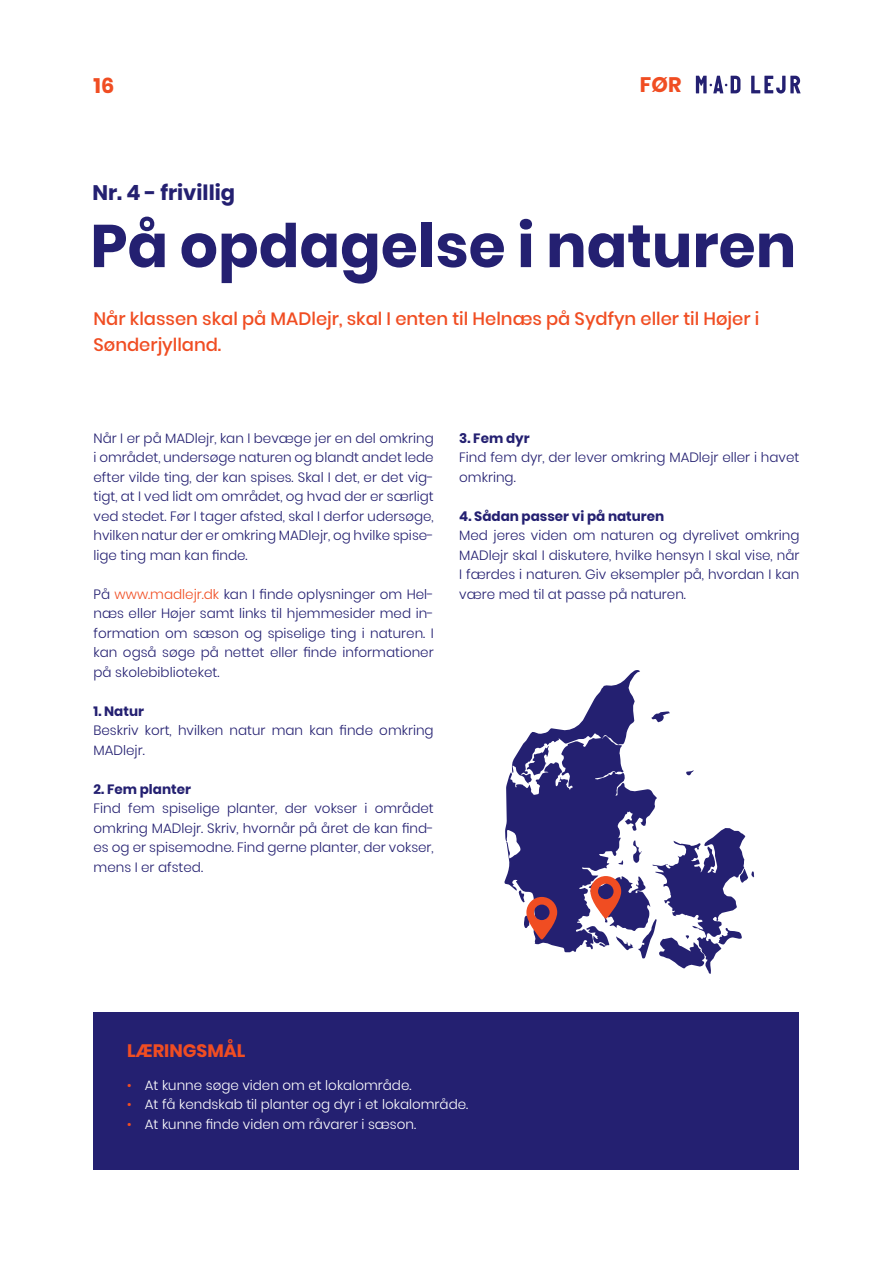
<style>
.page{position:relative;width:893px;height:1263px;background:#fff}
.page>*{position:absolute;margin:0;border:0;box-sizing:border-box;transform-origin:0 0}
.t1{font:700 60px "Poppins";color:#242071}
.t2{font:700 21px "Poppins";color:#242071}
.t3{font:700 21px "Poppins";color:#f04d22}
.t4{font:500 18px/25.5px "Poppins";color:#f04d22}
.t5{font:700 18px "Poppins";color:#f04d22}
.t6{font:300 13.5px/19.5px "Poppins";color:#242071;text-align:justify}
.t7{font:300 13.5px "Poppins";color:#fff}
.t8{font:700 13.5px "Poppins";color:#242071}
.s1{color:#f04d22}
</style>
<div class="page">
<div style="left:94px;top:1011px;width:705px;height:158px;background:#242071"></div>
<svg style="left:504px;top:670px;width:250px;height:304px"></svg>
<svg style="left:751px;top:76px;width:50px;height:18px"></svg>
<svg style="left:696px;top:76px;width:44px;height:17px"></svg>
<h2 class="t3" style="left:94px;top:73px;width:22px">16</h2>
<h2 class="t2" style="left:92px;top:180px;width:144px">Nr. 4 - frivillig</h2>
<h2 class="t3" style="left:640px;top:72px;width:43px">FØR</h2>
<h1 class="t1" style="left:90px;top:210px;width:707px">På opdagelse i naturen</h1>
<h3 class="t4" style="left:94px;top:307px;width:667px">Når klassen skal på MADlejr, skal I enten til Helnæs på Sydfyn eller til Højer i<br>Sønderjylland.</h3>
<p class="t6" style="left:94px;top:428px;width:342px">Når I er på MADlejr, kan I bevæge jer en del omkring i området, undersøge naturen og blandt andet lede efter vilde ting, der kan spises. Skal I det, er det vig&shy;tigt, at I ved lidt om området, og hvad der er særligt ved stedet. Før I tager afsted, skal I derfor udersøge, hvilken natur der er omkring MADlejr, og hvilke spise&shy;lige ting man kan finde.</p>
<p class="t6" style="left:94px;top:584px;width:342px">På <span class="s1">www.madlejr.dk</span> kan I finde oplysninger om Hel&shy;næs eller Højer samt links til hjemmesider med in&shy;formation om sæson og spiselige ting i naturen. I kan også søge på nettet eller finde informationer på skolebiblioteket.</p>
<p class="t8" style="left:94px;top:703px;width:52px">1. Natur</p>
<p class="t6" style="left:94px;top:721px;width:342px">Beskriv kort, hvilken natur man kan finde omkring<br>MADlejr.</p>
<p class="t8" style="left:94px;top:781px;width:99px">2. Fem planter</p>
<p class="t6" style="left:94px;top:798px;width:342px">Find fem spiselige planter, der vokser i området omkring MADlejr. Skriv, hvornår på året de kan find&shy;es og er spisemodne. Find gerne planter, der vokser, mens I er afsted.</p>
<p class="t8" style="left:459px;top:430px;width:72px">3. Fem dyr</p>
<p class="t6" style="left:459px;top:447px;width:342px">Find fem dyr, der lever omkring MADlejr eller i havet omkring.</p>
<p class="t8" style="left:459px;top:508px;width:207px">4. Sådan passer vi på naturen</p>
<p class="t6" style="left:459px;top:525px;width:342px">Med jeres viden om naturen og dyrelivet omkring MADlejr skal I diskutere, hvilke hensyn I skal vise, når I færdes i naturen. Giv eksempler på, hvordan I kan være med til at passe på naturen.</p>
<h3 class="t5" style="left:127px;top:1040px;width:120px">LÆRINGSMÅL</h3>
<p class="t7" style="left:127px;top:1076px;width:286px"><span class="s1">•</span> At kunne søge viden om et lokalområde.</p>
<p class="t7" style="left:127px;top:1096px;width:343px"><span class="s1">•</span> At få kendskab til planter og dyr i et lokalområde.</p>
<p class="t7" style="left:127px;top:1116px;width:291px"><span class="s1">•</span> At kunne finde viden om råvarer i sæson.</p>
</div>
